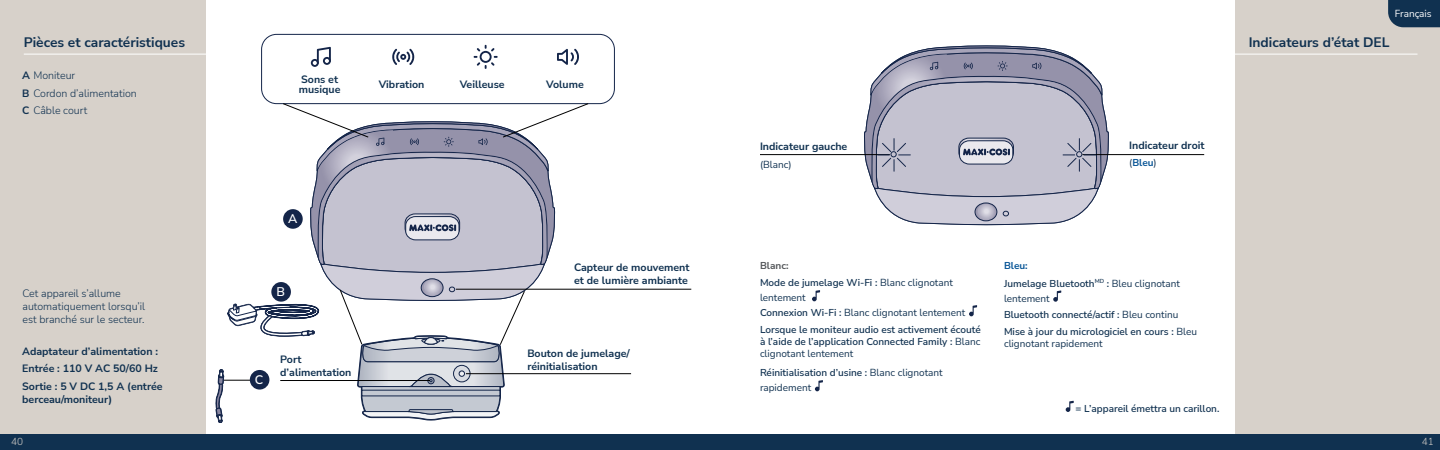
<style>
.page{position:relative;width:1440px;height:450px;background:#fff}
.page>*{position:absolute;margin:0;border:0;box-sizing:border-box;transform-origin:0 0}
.t1{font:700 13.75px "Nunito Sans";color:#103150}
.t2{font:600 12.62px "Nunito Sans";color:#fff}
.t3{font:700 10.62px/13.1px "Nunito Sans";color:#103150}
.t4{font:300 10.62px/13.1px "Nunito Sans";color:#103150}
.t5{font:600 10px/17.5px "Nunito Sans";color:#103150}
.t6{font:10px/15px "Nunito Sans";color:#103150}
.t7{font:10px "Nunito Sans";color:#fff}
.t8{font:700 10px "Nunito Sans";color:#095697}
.t9{font:300 10px "Nunito Sans";color:#d7d1ca}
.s1{font-weight:700}
.s2{font-weight:400;color:#103150}
.s3{font-weight:700;color:#54575a}
.s4{font-weight:400}
.s5{font-weight:600}
.s6{font-weight:700;color:#095697}
</style>
<div class="page">
<div style="left:0;top:0;width:206px;height:450px;background:#d7d1ca"></div>
<div style="left:1235px;top:0;width:205px;height:450px;background:#d7d1ca"></div>
<div style="left:0;top:435px;width:720px;height:15px;background:#103150"></div>
<div style="left:720px;top:435px;width:720px;height:15px;background:#103150"></div>
<svg style="left:1388px;top:0;width:52px;height:27px"></svg>
<hr style="left:1235px;top:54px;width:183px;height:1px;background:#fff">
<hr style="left:24px;top:54px;width:183px;height:1px;background:#fff">
<div style="left:261px;top:34px;width:354px;height:70px;border:1px solid #142549;border-radius:15px"></div>
<hr style="left:466px;top:373px;width:165px;height:1px;background:#000">
<hr style="left:1082px;top:154px;width:122px;height:1px;background:#000">
<hr style="left:760px;top:154px;width:130px;height:1px;background:#000">
<svg style="left:215px;top:103px;width:374px;height:320px"></svg>
<svg style="left:812px;top:290px;width:8px;height:11px"></svg>
<svg style="left:969px;top:305px;width:8px;height:11px"></svg>
<svg style="left:815px;top:380px;width:8px;height:11px"></svg>
<hr style="left:456px;top:289px;width:235px;height:1px;background:#000">
<svg style="left:474px;top:45px;width:24px;height:24px"></svg>
<svg style="left:392px;top:49px;width:23px;height:16px"></svg>
<svg style="left:311px;top:47px;width:20px;height:20px"></svg>
<svg style="left:557px;top:49px;width:22px;height:16px"></svg>
<div style="left:250px;top:370px;width:19px;height:20px;background:#142549;border-radius:50%"></div>
<div style="left:271px;top:282px;width:20px;height:20px;background:#142549;border-radius:50%"></div>
<div style="left:283px;top:209px;width:20px;height:20px;background:#142549;border-radius:50%"></div>
<svg style="left:854px;top:45px;width:255px;height:180px;background:#bbbac9"></svg>
<hr style="left:280px;top:380px;width:150px;height:1px;background:#000">
<svg style="left:1053px;top:291px;width:9px;height:11px"></svg>
<svg style="left:1066px;top:401px;width:8px;height:11px"></svg>
<p class="t7" style="left:1395px;top:6px;width:38px">Français</p>
<h1 class="t1" style="left:24px;top:32px;width:163px">Pièces et caractéristiques</h1>
<h1 class="t1" style="left:1249px;top:32px;width:142px">Indicateurs d’état DEL</h1>
<p class="t4" style="left:22px;top:66px;width:116px;line-height:17.6px"><span class="s1">A</span> Moniteur<br><span class="s1">B</span> Cordon d’alimentation<br><span class="s1">C</span> Câble court</p>
<p class="t4" style="left:23px;top:286px;width:124px">Cet appareil s’allume automatiquement lorsqu’il est branché sur le secteur.</p>
<p class="t3" style="left:22px;top:342px;width:142px;line-height:17.6px">Adaptateur d’alimentation :<br>Entrée : 110 V AC 50/60 Hz<br>Sortie : 5 V DC 1,5 A (entrée</p>
<p class="t3" style="left:22px;top:393px;width:91px">berceau/moniteur)</p>
<p class="t3" style="left:299px;top:74px;width:43px;line-height:10px">Sons et musique</p>
<p class="t3" style="left:379px;top:78px;width:47px">Vibration</p>
<p class="t3" style="left:460px;top:78px;width:46px">Veilleuse</p>
<p class="t3" style="left:546px;top:78px;width:39px">Volume</p>
<p class="t2" style="left:288px;top:210px;width:11px">A</p>
<p class="t2" style="left:276px;top:283px;width:10px">B</p>
<p class="t2" style="left:255px;top:371px;width:10px">C</p>
<p class="t3" style="left:280px;top:352px;width:73px">Port d’alimentation</p>
<p class="t3" style="left:574px;top:260px;width:117px">Capteur de mouvement et de lumière ambiante</p>
<p class="t3" style="left:527px;top:346px;width:104px">Bouton de jumelage/ réinitialisation</p>
<p class="t3" style="left:760px;top:139px;width:89px">Indicateur gauche</p>
<p class="t6" style="left:760px;top:156px;width:33px">(Blanc)</p>
<p class="t3" style="left:1129px;top:138px;width:77px">Indicateur droit</p>
<p class="t8" style="left:1129px;top:156px;width:29px"><span class="s2">(</span>Bleu<span class="s2">)</span></p>
<p class="t5" style="left:760px;top:256px;width:194px"><span class="s3">Blanc:<br></span>Mode de jumelage Wi-Fi : <span class="s4">Blanc clignotant</span></p>
<p class="t6" style="left:760px;top:290px;width:207px">lentement<br><span class="s5">Connexion Wi-Fi :</span> Blanc clignotant lentement</p>
<p class="t5" style="left:760px;top:323px;width:222px;line-height:12px;text-align:justify">Lorsque le moniteur audio est activement écouté à l’aide de l’application Connected Family : <span class="s4">Blanc clignotant lentement</span></p>
<p class="t6" style="left:760px;top:365px;width:184px"><span class="s5">Réinitialisation d’usine :</span> Blanc clignotant rapidement</p>
<p class="t5" style="left:1004px;top:257px;width:177px"><span class="s6">Bleu:<br></span>Jumelage Bluetooth<sup>MD</sup> : <span class="s4">Bleu clignotant</span></p>
<p class="t5" style="left:1004px;top:290px;width:194px;line-height:16.5px"><span class="s4">lentement<br></span>Bluetooth connecté/actif : <span class="s4">Bleu continu<br></span>Mise à jour du micrologiciel en cours : <span class="s4">Bleu</span></p>
<p class="t6" style="left:1004px;top:335px;width:100px">clignotant rapidement</p>
<p class="t5" style="left:1076px;top:399px;width:145px">= L’appareil émettra un carillon.</p>
<p class="t9" style="left:11px;top:435px;width:14px">40</p>
<p class="t9" style="left:1422px;top:435px;width:14px">41</p>
</div>
